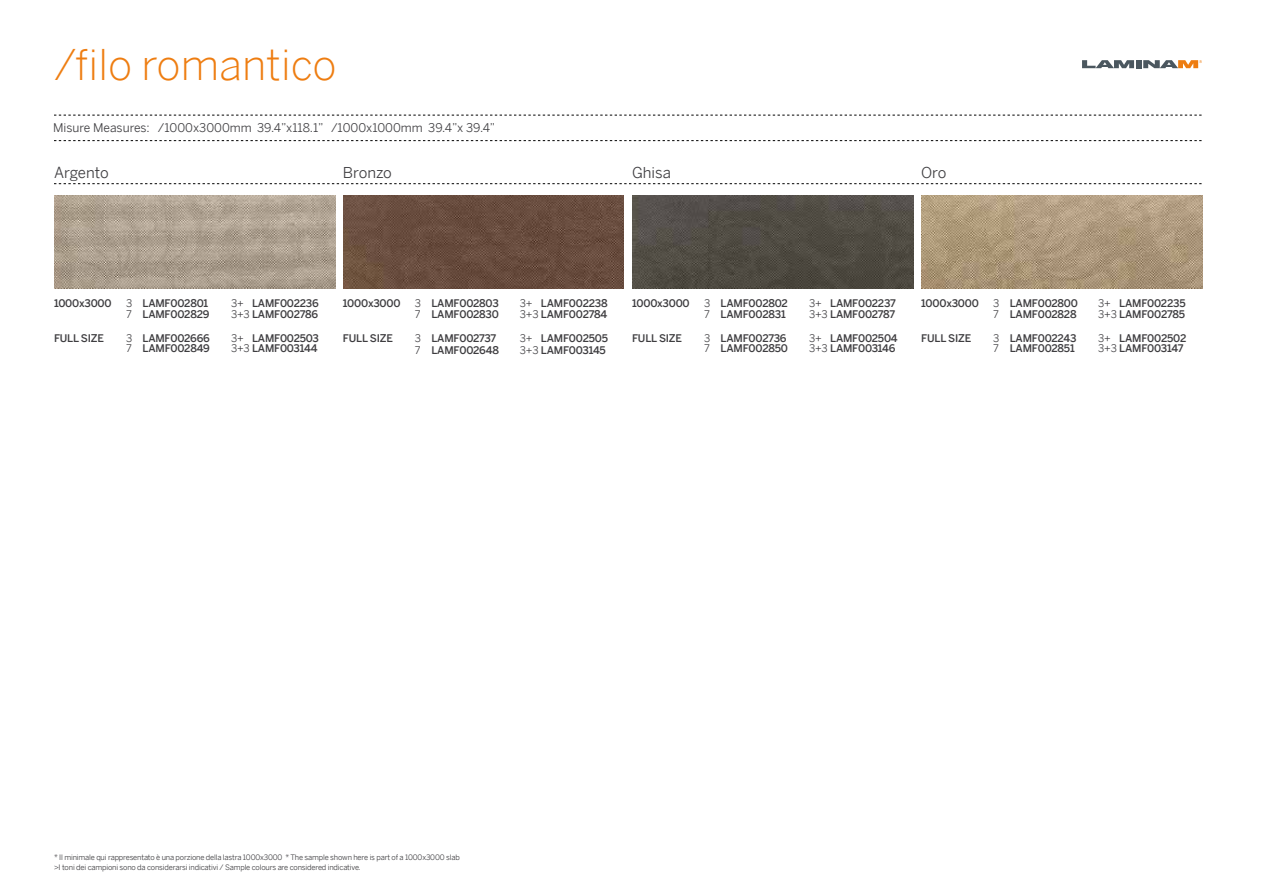
<style>
.page{position:relative;width:1263px;height:893px;background:#fff}
.page>*{position:absolute;margin:0;border:0;box-sizing:border-box;transform-origin:0 0}
.t1{font:300 42.3px "Benton Sans";color:#ee7d11}
.t2{font:15px "Benton Sans";color:#3e3d40}
.t3{font:12px "Benton Sans";color:#3e3d40}
.t4{font:500 10.5px "Benton Sans";letter-spacing:-.02em;color:#3e3d40}
.t5{font:7.5px/9.3px "Benton Sans";letter-spacing:-.02em;color:#3e3d40}
.s1{font-weight:400}
</style>
<div class="page">
<svg style="left:54px;top:115px;width:1148px;height:1px"></svg>
<svg style="left:54px;top:140px;width:1148px;height:1px"></svg>
<svg style="left:54px;top:183px;width:1148px;height:1px"></svg>
<img style="left:55px;top:195px;width:280px;height:94px">
<img style="left:922px;top:195px;width:280px;height:94px">
<img style="left:343px;top:195px;width:281px;height:94px">
<img style="left:633px;top:195px;width:280px;height:94px">
<svg style="left:1082px;top:60px;width:52px;height:8px"></svg>
<div style="left:1136px;top:60px;width:5px;height:8px;background:#4b575f"></div>
<svg style="left:1143px;top:60px;width:59px;height:8px"></svg>
<h1 class="t1" style="left:54px;top:40px;width:284px">/filo romantico</h1>
<p class="t3" style="left:53px;top:120px;width:444px">Misure Measures: /1000x3000mm 39.4”x118.1” /1000x1000mm 39.4”x 39.4”</p>
<h2 class="t2" style="left:54px;top:163px;width:56px">Argento</h2>
<h2 class="t2" style="left:343px;top:163px;width:50px">Bronzo</h2>
<h2 class="t2" style="left:632px;top:163px;width:40px">Ghisa</h2>
<h2 class="t2" style="left:921px;top:163px;width:27px">Oro</h2>
<p class="t4" style="left:54px;top:297px;width:59px">1000x3000</p>
<p class="t4" style="left:126px;top:297px;width:84px"><span class="s1">3</span> LAMF002801</p>
<p class="t4" style="left:231px;top:297px;width:89px"><span class="s1">3+</span> LAMF002236</p>
<p class="t4" style="left:126px;top:308px;width:85px"><span class="s1">7</span> LAMF002829</p>
<p class="t4" style="left:231px;top:308px;width:89px"><span class="s1">3+3</span> LAMF002786</p>
<p class="t4" style="left:54px;top:332px;width:51px">FULL SIZE</p>
<p class="t4" style="left:126px;top:332px;width:85px"><span class="s1">3</span> LAMF002666</p>
<p class="t4" style="left:231px;top:332px;width:90px"><span class="s1">3+</span> LAMF002503</p>
<p class="t4" style="left:126px;top:342px;width:85px"><span class="s1">7</span> LAMF002849</p>
<p class="t4" style="left:231px;top:342px;width:88px"><span class="s1">3+3</span> LAMF003144</p>
<p class="t4" style="left:343px;top:297px;width:59px">1000x3000</p>
<p class="t4" style="left:415px;top:297px;width:85px"><span class="s1">3</span> LAMF002803</p>
<p class="t4" style="left:520px;top:297px;width:89px"><span class="s1">3+</span> LAMF002238</p>
<p class="t4" style="left:415px;top:308px;width:85px"><span class="s1">7</span> LAMF002830</p>
<p class="t4" style="left:520px;top:308px;width:89px"><span class="s1">3+3</span> LAMF002784</p>
<p class="t4" style="left:343px;top:332px;width:51px">FULL SIZE</p>
<p class="t4" style="left:415px;top:332px;width:83px"><span class="s1">3</span> LAMF002737</p>
<p class="t4" style="left:520px;top:332px;width:90px"><span class="s1">3+</span> LAMF002505</p>
<p class="t4" style="left:415px;top:344px;width:85px"><span class="s1">7</span> LAMF002648</p>
<p class="t4" style="left:520px;top:344px;width:87px"><span class="s1">3+3</span> LAMF003145</p>
<p class="t4" style="left:632px;top:297px;width:59px">1000x3000</p>
<p class="t4" style="left:704px;top:297px;width:85px"><span class="s1">3</span> LAMF002802</p>
<p class="t4" style="left:809px;top:297px;width:88px"><span class="s1">3+</span> LAMF002237</p>
<p class="t4" style="left:704px;top:308px;width:83px"><span class="s1">7</span> LAMF002831</p>
<p class="t4" style="left:809px;top:308px;width:88px"><span class="s1">3+3</span> LAMF002787</p>
<p class="t4" style="left:632px;top:332px;width:51px">FULL SIZE</p>
<p class="t4" style="left:704px;top:332px;width:84px"><span class="s1">3</span> LAMF002736</p>
<p class="t4" style="left:809px;top:332px;width:90px"><span class="s1">3+</span> LAMF002504</p>
<p class="t4" style="left:704px;top:342px;width:85px"><span class="s1">7</span> LAMF002850</p>
<p class="t4" style="left:809px;top:342px;width:88px"><span class="s1">3+3</span> LAMF003146</p>
<p class="t4" style="left:921px;top:297px;width:59px">1000x3000</p>
<p class="t4" style="left:993px;top:297px;width:86px"><span class="s1">3</span> LAMF002800</p>
<p class="t4" style="left:1098px;top:297px;width:89px"><span class="s1">3+</span> LAMF002235</p>
<p class="t4" style="left:993px;top:308px;width:85px"><span class="s1">7</span> LAMF002828</p>
<p class="t4" style="left:1098px;top:308px;width:88px"><span class="s1">3+3</span> LAMF002785</p>
<p class="t4" style="left:921px;top:332px;width:51px">FULL SIZE</p>
<p class="t4" style="left:993px;top:332px;width:85px"><span class="s1">3</span> LAMF002243</p>
<p class="t4" style="left:1098px;top:332px;width:90px"><span class="s1">3+</span> LAMF002502</p>
<p class="t4" style="left:993px;top:342px;width:83px"><span class="s1">7</span> LAMF002851</p>
<p class="t4" style="left:1098px;top:342px;width:87px"><span class="s1">3+3</span> LAMF003147</p>
<p class="t5" style="left:54px;top:853px;width:407px">* Il minimale qui rappresentato è una porzione della lastra 1000x3000 * The sample shown here is part of a 1000x3000 slab &gt;I toni dei campioni sono da considerarsi indicativi / Sample colours are considered indicative.</p>
</div>
